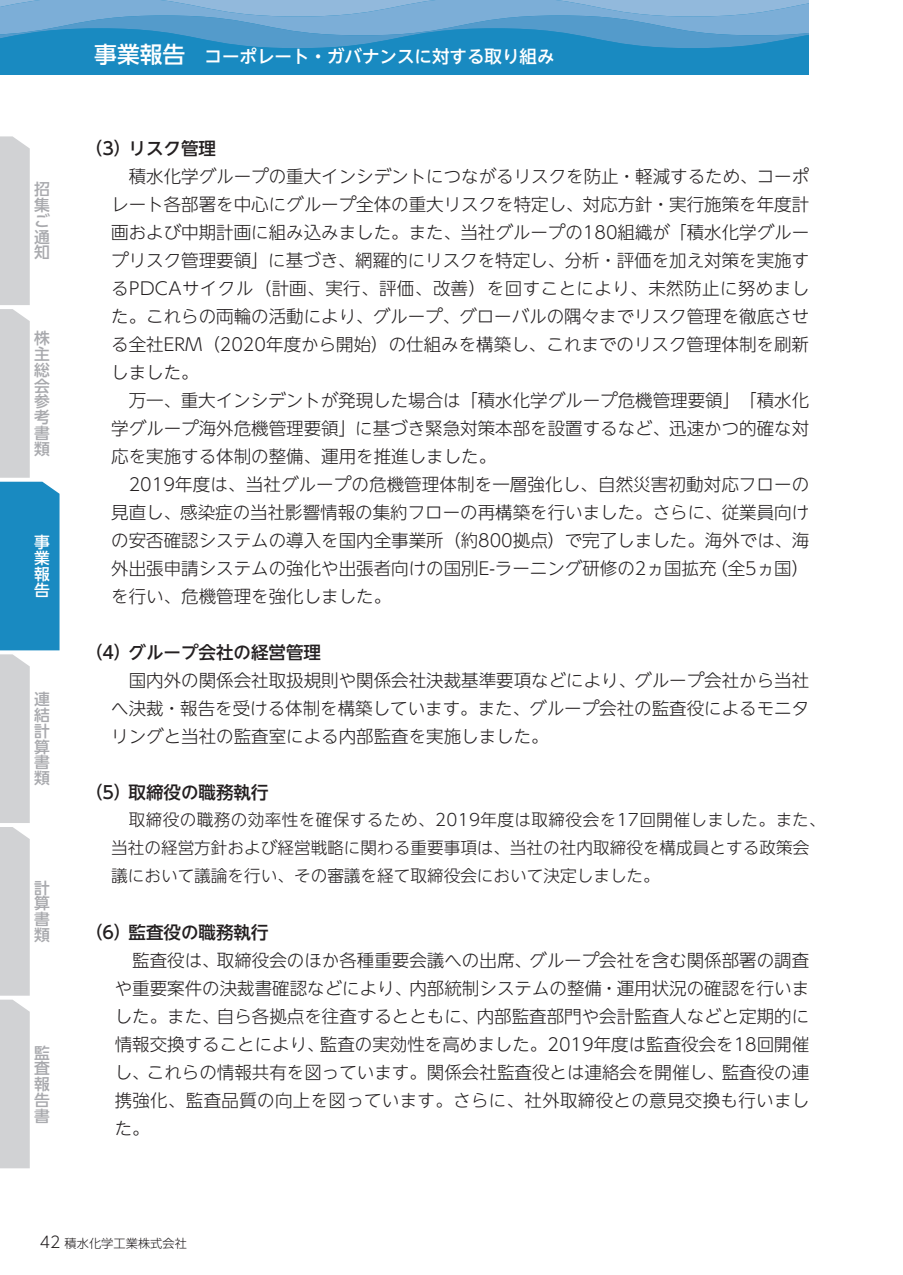
<style>
.page{position:relative;width:903px;height:1275px;background:#fff}
.page>*{position:absolute;margin:0;border:0;box-sizing:border-box;transform-origin:0 0}
.t1{font:300 17.5px/28px "UD Shin Go NT Pr 6";color:#231f20;text-align:justify}
.t2{font:500 17.5px "UD Shin Go NT Pr 6";color:#231f20}
.t3{font:500 17.5px "UD Shin Go NT Pr 6";color:#fff}
.t4{font:300 16.62px/28px "UD Shin Go NT Pr 6";color:#231f20}
.t5{font:500 15.75px/15.8px "UD Shin Go NT Pr 6";color:#a8a9ad;text-align:justify}
.t6{font:500 15.75px/15.8px "UD Shin Go NT Pr 6";color:#fff;text-align:justify}
.t7{font:300 15.75px "UD Shin Go NT Pr 6";color:#231f20}
.t8{font:300 12.25px "UD Shin Go NT Pr 6";color:#231f20}
.s1{font-size:22.75px}
</style>
<div class="page">
<svg style="left:0;top:0;width:809px;height:74px;background:#469aca"></svg>
<svg style="left:0;top:136px;width:60px;height:1032px"></svg>
<p class="t5" style="left:34px;top:181px;width:17px">招集ご通知</p>
<p class="t5" style="left:34px;top:330px;width:17px">株主総会参考書類</p>
<p class="t6" style="left:34px;top:534px;width:17px">事業報告</p>
<p class="t5" style="left:34px;top:691px;width:17px">連結計算書類</p>
<p class="t5" style="left:34px;top:879px;width:17px">計算書類</p>
<p class="t5" style="left:34px;top:1044px;width:17px">監査報告書</p>
<p class="t3" style="left:94px;top:42px;width:462px"><span class="s1">事業報告</span> コーポレート・ガバナンスに対する取り組み</p>
<p class="t2" style="left:94px;top:134px;width:124px">(3) リスク管理</p>
<p class="t1" style="left:111px;top:161px;width:700px;text-indent:18px">積水化学グループの重大インシデントにつながるリスクを防止・軽減するため、コーポレート各部署を中心にグループ全体の重大リスクを特定し、対応方針・実行施策を年度計画および中期計画に組み込みました。また、当社グループの180組織が「積水化学グループリスク管理要領」に基づき、網羅的にリスクを特定し、分析・評価を加え対策を実施するPDCAサイクル（計画、実行、評価、改善）を回すことにより、未然防止に努めました。これらの両輪の活動により、グループ、グローバルの隅々までリスク管理を徹底させる全社ERM（2020年度から開始）の仕組みを構築し、これまでのリスク管理体制を刷新しました。</p>
<p class="t1" style="left:111px;top:385px;width:700px;text-indent:18px">万一、重大インシデントが発現した場合は「積水化学グループ危機管理要領」「積水化学グループ海外危機管理要領」に基づき緊急対策本部を設置するなど、迅速かつ的確な対応を実施する体制の整備、運用を推進しました。</p>
<p class="t1" style="left:111px;top:469px;width:700px;text-indent:18px">2019年度は、当社グループの危機管理体制を一層強化し、自然災害初動対応フローの見直し、感染症の当社影響情報の集約フローの再構築を行いました。さらに、従業員向けの安否確認システムの導入を国内全事業所（約800拠点）で完了しました。海外では、海外出張申請システムの強化や出張者向けの国別E-ラーニング研修の2ヵ国拡充（全5ヵ国）を行い、危機管理を強化しました。</p>
<p class="t2" style="left:94px;top:638px;width:229px">(4) グループ会社の経営管理</p>
<p class="t1" style="left:111px;top:665px;width:700px;text-indent:18px">国内外の関係会社取扱規則や関係会社決裁基準要項などにより、グループ会社から当社へ決裁・報告を受ける体制を構築しています。また、グループ会社の監査役によるモニタリングと当社の監査室による内部監査を実施しました。</p>
<p class="t2" style="left:94px;top:778px;width:176px">(5) 取締役の職務執行</p>
<p class="t4" style="left:111px;top:805px;width:716px;text-indent:18px">取締役の職務の効率性を確保するため、2019年度は取締役会を17回開催しました。また、当社の経営方針および経営戦略に関わる重要事項は、当社の社内取締役を構成員とする政策会議において議論を行い、その審議を経て取締役会において決定しました。</p>
<p class="t2" style="left:94px;top:918px;width:176px">(6) 監査役の職務執行</p>
<p class="t1" style="left:115px;top:945px;width:696px;text-indent:18px">監査役は、取締役会のほか各種重要会議への出席、グループ会社を含む関係部署の調査や重要案件の決裁書確認などにより、内部統制システムの整備・運用状況の確認を行いました。また、自ら各拠点を往査するとともに、内部監査部門や会計監査人などと定期的に情報交換することにより、監査の実効性を高めました。2019年度は監査役会を18回開催し、これらの情報共有を図っています。関係会社監査役とは連絡会を開催し、監査役の連携強化、監査品質の向上を図っています。さらに、社外取締役との意見交換も行いました。</p>
<p class="t7" style="left:40px;top:1229px;width:22px">42</p>
<p class="t8" style="left:64px;top:1233px;width:124px">積水化学工業株式会社</p>
</div>
